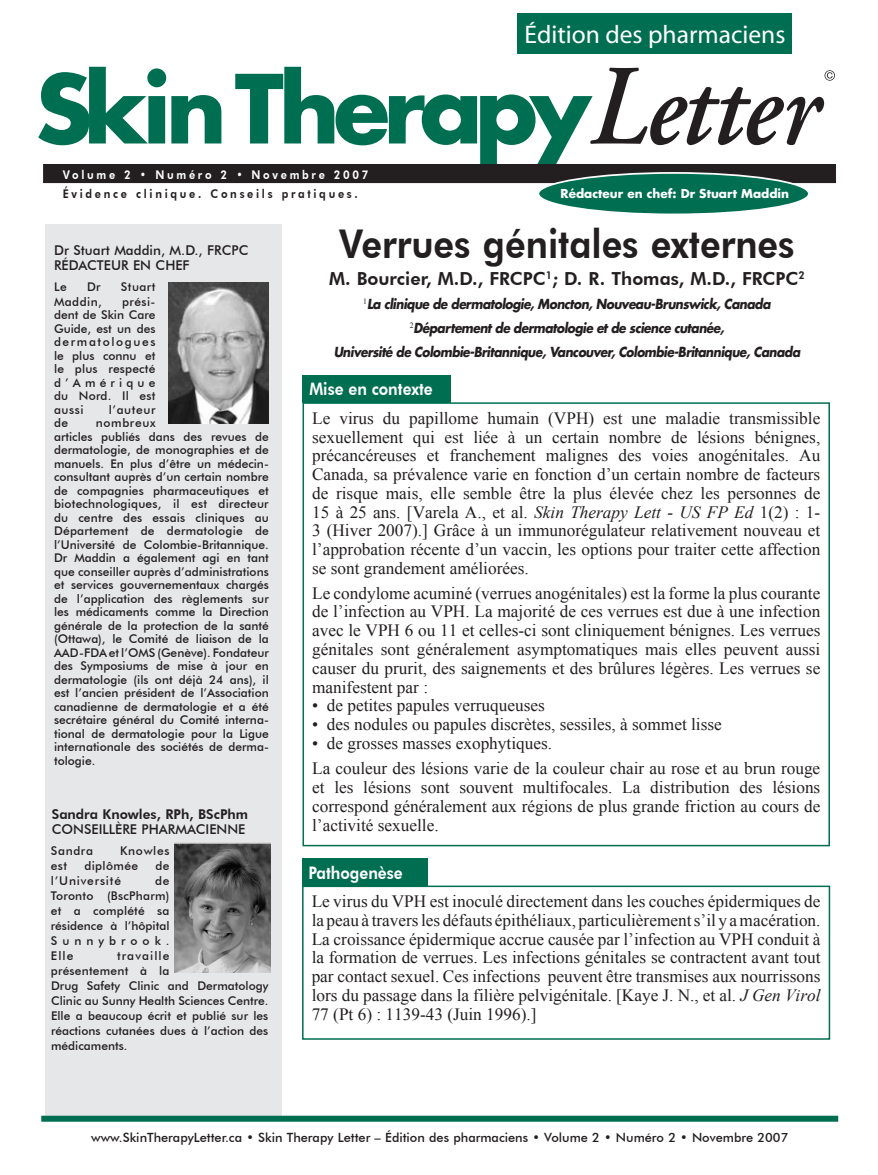
<style>
.page{position:relative;width:878px;height:1175px;background:#fff}
.page>*{position:absolute;margin:0;border:0;box-sizing:border-box;transform-origin:0 0}
.t1{font:800 39.6px "Futura BT";color:#231f20;scale:.91 1}
.t2{font:25.5px "Myriad";color:#fff}
.t3{font:800 18px "Futura BT";color:#231f20}
.t4{font:17.25px/18.8px "Times New Roman";color:#231f20;text-align:justify}
.t5{font:800 17.25px "Futura BT";color:#fff;scale:.9 1}
.t6{font:italic 700 13.5px/24px "Futura";letter-spacing:-.04em;color:#231f20;text-align:center;scale:.9 1}
.t7{font:500 13.5px/15px "Futura BT";color:#231f20}
.t8{font:800 13.5px "Futura BT";color:#231f20}
.t9{font:500 12.75px "Futura BT";color:#231f20}
.t10{font:500 12px/13.5px "Futura BT";color:#231f20;text-align:justify}
.t11{font:800 12px "Futura BT";letter-spacing:.25em;color:#231f20;scale:.9 1}
.t12{font:700 12px "Futura";color:#fff}
.t13{font:800 12px "Futura BT";letter-spacing:.25em;color:#fff;scale:.9 1}
.t14{font:500 12px/15px "Futura BT";letter-spacing:.055em;color:#231f20;text-align:right}
.t15{font:500 12px "Futura BT";letter-spacing:.03em;color:#231f20}
.s1{font-style:italic}
</style>
<div class="page">
<div style="left:45px;top:224px;width:236px;height:896px;background:#e6e7e9"></div>
<svg style="left:38px;top:67px;width:183px;height:78px"></svg>
<svg style="left:235px;top:67px;width:599px;height:97px"></svg>
<div style="left:43px;top:165px;width:792px;height:18px;background:#231f20"></div>
<div style="left:43px;top:164px;width:792px;height:19px;border:1px solid #231f20"></div>
<div style="left:538px;top:173px;width:270px;height:41px;background:#006e51;border-radius:50%"></div>
<div style="left:537px;top:172px;width:272px;height:43px;border:2px solid #fff;border-radius:50%"></div>
<div style="left:517px;top:14px;width:274px;height:40px;background:#006e51"></div>
<img style="left:169px;top:282px;width:99px;height:141px">
<div style="left:41px;top:1115px;width:797px;height:6px;background:#006e51"></div>
<img style="left:175px;top:842px;width:95px;height:130px">
<div style="left:302px;top:402px;width:528px;height:444px;border:2px solid #006e51"></div>
<div style="left:303px;top:375px;width:148px;height:27px;background:#006e51"></div>
<div style="left:302px;top:858px;width:125px;height:28px;background:#006e51"></div>
<div style="left:302px;top:885px;width:528px;height:154px;border:2px solid #006e51"></div>
<p class="t13" style="left:63px;top:167px;width:341px">Volume 2 • Numéro 2 • Novembre 2007</p>
<p class="t11" style="left:63px;top:186px;width:329px">Évidence clinique. Conseils pratiques.</p>
<h2 class="t2" style="left:524px;top:21px;width:262px">Édition des pharmaciens</h2>
<p class="t12" style="left:560px;top:185px;width:230px">Rédacteur en chef: Dr Stuart Maddin</p>
<p class="t7" style="left:54px;top:243px;width:196px">Dr Stuart Maddin, M.D., FRCPC<br>Rédacteur en chef</p>
<p class="t10" style="left:54px;top:280px;width:14px">Le</p>
<p class="t10" style="left:87px;top:280px;width:15px">Dr</p>
<p class="t10" style="left:121px;top:280px;width:36px">Stuart</p>
<p class="t10" style="left:54px;top:294px;width:49px">Maddin,</p>
<p class="t10" style="left:54px;top:294px;width:103px;text-indent:68px">prési&shy;dent de Skin Care Guide, est un des dermatologues le plus connu et le plus respecté d’Amérique du Nord. Il est aussi</p>
<p class="t10" style="left:109px;top:402px;width:48px">l’auteur</p>
<p class="t10" style="left:54px;top:416px;width:216px;text-align:left;text-indent:42px">nombreux<br>articles publiés dans des revues de dermatologie, de monographies et de manuels. En plus d’être un médecin&shy;consultant auprès d’un certain nombre de compagnies pharmaceutiques et biotechnologiques, il est directeur du centre des essais cliniques au Département de dermatologie de l’U niversité de Colombie-Britannique.<br>Dr Maddin a également agi en tant que conseiller auprès d’administrations et services gouvernementaux chargés de l’application des règlements sur les médicaments comme la Direction générale de la protection de la santé (Ottawa), le Comité de liaison de la AAD-FDA et l’OMS (Genève). Fondateur des Symposiums de mise à jour en dermatologie (ils ont déjà 24 ans), il est l’ancien président de l’Association canadienne de dermatologie et a été secrétaire général du Comité interna&shy;tional de dermatologie pour la Ligue internationale des sociétés de derma&shy;tologie.</p>
<p class="t10" style="left:54px;top:416px;width:16px">de</p>
<p class="t8" style="left:52px;top:805px;width:198px">Sandra Knowles, RPh, BScPhm</p>
<p class="t7" style="left:52px;top:822px;width:168px">CONSEILLÈRE PHARMACIENNE</p>
<p class="t10" style="left:51px;top:843px;width:44px">Sandra</p>
<p class="t10" style="left:120px;top:843px;width:51px">Knowles</p>
<p class="t10" style="left:51px;top:858px;width:18px">est</p>
<p class="t15" style="left:84px;top:858px;width:55px">diplômée</p>
<p class="t10" style="left:155px;top:858px;width:16px">de</p>
<p class="t10" style="left:51px;top:873px;width:72px">l’U niversité</p>
<p class="t10" style="left:51px;top:873px;width:120px;line-height:15px;text-indent:104px">de Toronto (BscPharm) et a complété sa résidence à l’hôpital Sunnybrook.<br>Elle</p>
<p class="t14" style="left:51px;top:948px;width:120px">travaille présentement à la</p>
<p class="t10" style="left:51px;top:978px;width:219px;line-height:15px">Drug Safety Clinic and Dermatology Clinic au Sunny Health Sciences Centre.<br>Elle a beaucoup écrit et publié sur les réactions cutanées dues à l’action des médicaments.</p>
<h1 class="t1" style="left:339px;top:219px;width:502px">Verrues génitales externes</h1>
<p class="t3" style="left:329px;top:267px;width:477px">M. Bourcier, M.D., FRCPC<sup>1</sup>; D. R. Thomas, M.D., FRCPC<sup>2</sup></p>
<p class="t6" style="left:333px;top:291px;width:520px"><sup>1</sup>La clinique de dermatologie, Moncton, Nouveau-Brunswick, Canada<br><sup>2</sup>Département de dermatologie et de science cutanée,<br>Université de Colombie-Britannique, Vancouver, Colombie-Britannique, Canada</p>
<p class="t5" style="left:309px;top:378px;width:138px">Mise en contexte</p>
<p class="t4" style="left:312px;top:408px;width:509px">Le virus du papillome humain (VPH) est une maladie transmissible sexuellement qui est liée à un certain nombre de lésions bénignes, précancéreuses et franchement malignes des voies anogénitales. Au Canada, sa prévalence varie en fonction d’un certain nombre de facteurs de risque mais, elle semble être la plus élevée chez les personnes de 15 à 25 ans. [Varela A., et al. <span class="s1">Skin Therapy Lett - US FP Ed</span> 1(2) : 1- 3 (Hiver 2007).] Grâce à un immunorégulateur relativement nouveau et l’approbation récente d’un vaccin, les options pour traiter cette affection se sont grandement améliorées.</p>
<p class="t4" style="left:312px;top:583px;width:509px">Le condylome acuminé (verrues anogénitales) est la forme la plus courante de l’infection au VPH. La majorité de ces verrues est due à une infection avec le VPH 6 ou 11 et celles-ci sont cliniquement bénignes. Les verrues génitales sont généralement asymptomatiques mais elles peuvent aussi causer du prurit, des saignements et des brûlures légères. Les verrues se manifestent par :</p>
<p class="t4" style="left:312px;top:696px;width:234px">• de petites papules verruqueuses</p>
<p class="t4" style="left:312px;top:714px;width:411px">• des nodules ou papules discrètes, sessiles, à sommet lisse</p>
<p class="t4" style="left:312px;top:730px;width:509px;line-height:25.5px">• de grosses masses exophytiques.<br>La couleur des lésions varie de la couleur chair au rose et au brun rouge</p>
<p class="t4" style="left:312px;top:777px;width:509px">et les lésions sont souvent multifocales. La distribution des lésions correspond généralement aux régions de plus grande friction au cours de l’activité sexuelle.</p>
<p class="t5" style="left:308px;top:862px;width:106px">Pathogenèse</p>
<p class="t4" style="left:312px;top:891px;width:510px">Le virus du VPH est inoculé directement dans les couches épidermiques de la peau à travers les défauts épithéliaux, particulièrement s’il y a macération.<br>La croissance épidermique accrue causée par l’infection au VPH conduit à la formation de verrues. Les infections génitales se contractent avant tout par contact sexuel. Ces infections peuvent être transmises aux nourrissons lors du passage dans la filière pelvigénitale. [Kaye J. N., et al. <span class="s1">J Gen Virol </span>77 (Pt 6) : 1139-43 (Juin 1996).]</p>
<p class="t9" style="left:91px;top:1129px;width:698px">www.SkinTherapyLetter.ca • Skin Therapy Letter – Édition des pharmaciens • Volume 2 • N uméro 2 • Novembre 2007</p>
</div>
